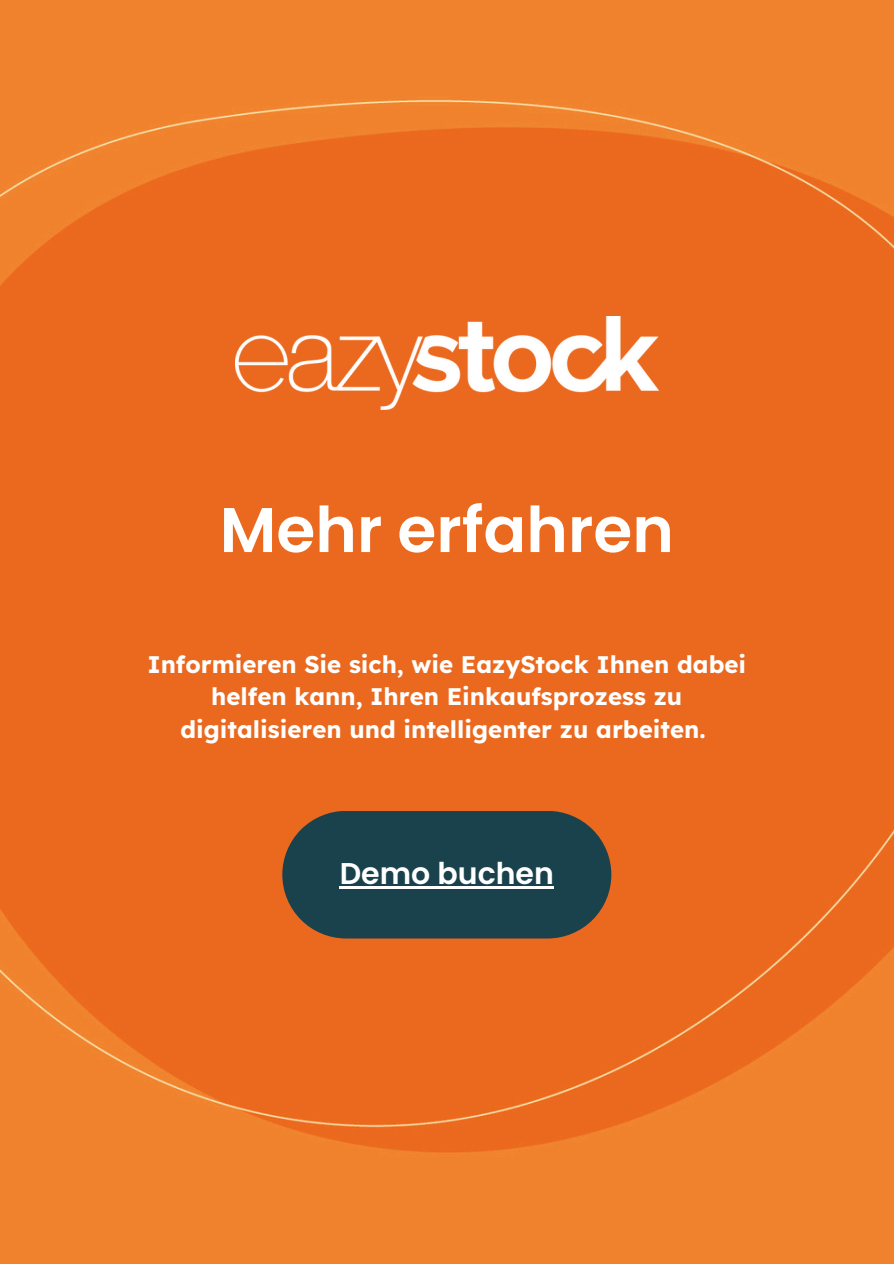
<style>
.page{position:relative;width:894px;height:1264px;background:#fff}
.page>*{position:absolute;margin:0;border:0;box-sizing:border-box;transform-origin:0 0}
.t1{font:600 63px "Poppins";color:#fff}
.t2{font:600 30px "Poppins";color:#fff}
.t3{font:700 24px/32.7px "Lexend";color:#fff;text-align:center}
</style>
<div class="page">
<img style="left:0;top:0;width:893px;height:1263px">
<img style="left:236px;top:316px;width:422px;height:94px">
<svg style="left:282px;top:810px;width:329px;height:128px;background:#2e4648"></svg>
<hr style="left:339px;top:886px;width:214px;height:2px;background:#fff">
<p class="t1" style="left:220px;top:486px;width:455px">Mehr erfahren</p>
<h1 class="t3" style="left:147px;top:647px;width:600px">Informieren Sie sich, wie EazyStock Ihnen dabei helfen kann, Ihren Einkaufsprozess zu digitalisieren und intelligenter zu arbeiten.</h1>
<p class="t2" style="left:339px;top:852px;width:216px">Demo buchen</p>
</div>
